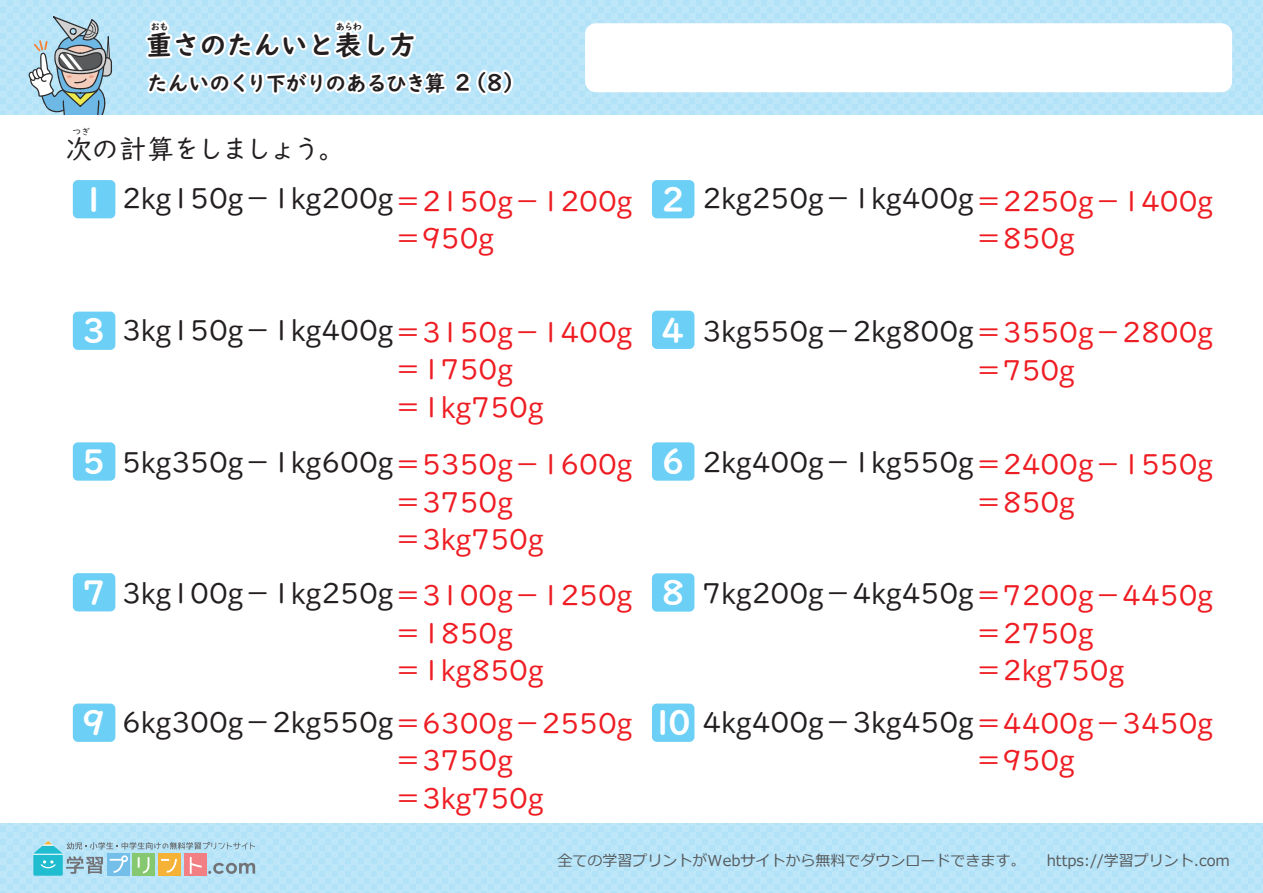
<style>
.page{position:relative;width:1263px;height:893px;background:#fff}
.page>*{position:absolute;margin:0;border:0;box-sizing:border-box;transform-origin:0 0}
.t1{font:33px "UD Digi Kyokasho NP B";color:#fff}
.t2{font:28.5px/37.5px "UD Digi Kyokasho NP R";color:#ee1d23}
.t3{font:28.5px "UD Digi Kyokasho NP R";color:#231f20}
.t4{font:27px "UD Digi Kyokasho NP R";letter-spacing:-.075em;color:#231f20}
.t5{font:27px "UD Digi Kyokasho NP B";color:#231f20}
.t6{font:22.5px "UD Digi Kyokasho NP B";color:#231f20}
.t7{font:21px "UD Digi Kyokasho NP B";letter-spacing:-.05em;color:#231f20}
.t8{font:15px "Meiryo";color:#56595b}
.t9{font:9px "UD Digi Kyokasho NP B";color:#231f20}
.t10{font:9px "UD Digi Kyokasho NP R";color:#231f20}
.s1{font-size:22.5px}
.s2{font-family:"Open Sans"}
.s3{color:#231f20}
.s4{font-family:"Open Sans";color:#231f20}
</style>
<div class="page">
<div style="left:0;top:0;width:1263px;height:114px;background:#bde6f9"></div>
<div style="left:0;top:823px;width:1263px;height:70px;background:#bde6f9"></div>
<div style="left:585px;top:23px;width:647px;height:69px;background:#fff;border-radius:11px"></div>
<svg style="left:33px;top:841px;width:222px;height:35px"></svg>
<svg style="left:28px;top:16px;width:84px;height:98px"></svg>
<div style="left:73px;top:180px;width:42px;height:38px;background:#6bcff6;border-radius:5px"></div>
<div style="left:73px;top:312px;width:42px;height:38px;background:#6bcff6;border-radius:5px"></div>
<div style="left:652px;top:180px;width:42px;height:38px;background:#6bcff6;border-radius:5px"></div>
<div style="left:652px;top:311px;width:42px;height:38px;background:#6bcff6;border-radius:5px"></div>
<div style="left:73px;top:442px;width:42px;height:39px;background:#6bcff6;border-radius:5px"></div>
<div style="left:73px;top:573px;width:42px;height:38px;background:#6bcff6;border-radius:5px"></div>
<div style="left:73px;top:704px;width:42px;height:38px;background:#6bcff6;border-radius:5px"></div>
<div style="left:652px;top:442px;width:42px;height:39px;background:#6bcff6;border-radius:5px"></div>
<div style="left:652px;top:573px;width:42px;height:39px;background:#6bcff6;border-radius:5px"></div>
<div style="left:652px;top:704px;width:42px;height:38px;background:#6bcff6;border-radius:5px"></div>
<svg style="left:143px;top:0;width:374px;height:115px"></svg>
<p class="t9" style="left:151px;top:21px;width:19px">おも</p>
<p class="t9" style="left:336px;top:21px;width:28px">あらわ</p>
<p class="t5" style="left:146px;top:29px;width:271px">重さのたんいと表し方</p>
<p class="t7" style="left:147px;top:71px;width:325px">たんいのくり下がりのあるひき算 <span class="s1">2</span></p>
<p class="t6" style="left:464px;top:69px;width:62px">（8）</p>
<p class="t10" style="left:72px;top:126px;width:19px">つぎ</p>
<p class="t4" style="left:65px;top:133px;width:282px">次の計算をしましょう。</p>
<p class="t1" style="left:82px;top:180px;width:25px">1</p>
<p class="t3" style="left:122px;top:183px;width:273px">2<span class="s2">kg</span>150<span class="s2">g</span>－1<span class="s2">kg</span>200<span class="s2">g</span></p>
<p class="t2" style="left:394px;top:182px;width:240px">＝2150<span class="s2">g</span>－1200<span class="s2">g</span>＝950<span class="s2">g</span></p>
<p class="t1" style="left:661px;top:180px;width:25px">2</p>
<p class="t3" style="left:702px;top:183px;width:273px">2<span class="s2">kg</span>250<span class="s2">g</span>－1<span class="s2">kg</span>400<span class="s2">g</span></p>
<p class="t2" style="left:974px;top:183px;width:240px">＝2250<span class="s2">g</span>－1400<span class="s2">g</span>＝850<span class="s2">g</span></p>
<p class="t1" style="left:82px;top:311px;width:25px">3</p>
<p class="t2" style="left:122px;top:314px;width:512px"><span class="s3">3</span><span class="s4">kg</span><span class="s3">150</span><span class="s4">g</span><span class="s3">－1</span><span class="s4">kg</span><span class="s3">400</span><span class="s4">g</span>＝3150<span class="s2">g</span>－1400<span class="s2">g</span></p>
<p class="t1" style="left:661px;top:311px;width:25px">4</p>
<p class="t2" style="left:702px;top:314px;width:512px"><span class="s3">3</span><span class="s4">kg</span><span class="s3">550</span><span class="s4">g</span><span class="s3">－2</span><span class="s4">kg</span><span class="s3">800</span><span class="s4">g</span>＝3550<span class="s2">g</span>－2800<span class="s2">g</span></p>
<p class="t2" style="left:394px;top:351px;width:151px">＝1750<span class="s2">g</span>＝1<span class="s2">kg</span>750<span class="s2">g</span></p>
<p class="t2" style="left:974px;top:351px;width:102px">＝750<span class="s2">g</span></p>
<p class="t1" style="left:82px;top:442px;width:25px">5</p>
<p class="t2" style="left:122px;top:446px;width:512px"><span class="s3">5</span><span class="s4">kg</span><span class="s3">350</span><span class="s4">g</span><span class="s3">－1</span><span class="s4">kg</span><span class="s3">600</span><span class="s4">g</span>＝5350<span class="s2">g</span>－1600<span class="s2">g</span></p>
<p class="t1" style="left:661px;top:442px;width:25px">6</p>
<p class="t2" style="left:702px;top:446px;width:512px"><span class="s3">2</span><span class="s4">kg</span><span class="s3">400</span><span class="s4">g</span><span class="s3">－1</span><span class="s4">kg</span><span class="s3">550</span><span class="s4">g</span>＝2400<span class="s2">g</span>－1550<span class="s2">g</span></p>
<p class="t1" style="left:82px;top:573px;width:25px">7</p>
<p class="t2" style="left:394px;top:483px;width:151px">＝3750<span class="s2">g</span>＝3<span class="s2">kg</span>750<span class="s2">g</span></p>
<p class="t2" style="left:394px;top:577px;width:240px">＝3100<span class="s2">g</span>－1250<span class="s2">g</span>＝1850<span class="s2">g</span>＝1<span class="s2">kg</span>850<span class="s2">g</span></p>
<p class="t3" style="left:122px;top:577px;width:273px">3<span class="s2">kg</span>100<span class="s2">g</span>－1<span class="s2">kg</span>250<span class="s2">g</span></p>
<p class="t2" style="left:974px;top:483px;width:102px">＝850<span class="s2">g</span></p>
<p class="t1" style="left:661px;top:573px;width:25px">8</p>
<p class="t3" style="left:702px;top:577px;width:273px">7<span class="s2">kg</span>200<span class="s2">g</span>－4<span class="s2">kg</span>450<span class="s2">g</span></p>
<p class="t2" style="left:974px;top:577px;width:240px">＝7200<span class="s2">g</span>－4450<span class="s2">g</span>＝2750<span class="s2">g</span>＝2<span class="s2">kg</span>750<span class="s2">g</span></p>
<p class="t1" style="left:82px;top:703px;width:25px">9</p>
<p class="t2" style="left:122px;top:705px;width:512px"><span class="s3">6</span><span class="s4">kg</span><span class="s3">300</span><span class="s4">g</span><span class="s3">－2</span><span class="s4">kg</span><span class="s3">550</span><span class="s4">g</span>＝6300<span class="s2">g</span>－2550<span class="s2">g</span></p>
<p class="t1" style="left:651px;top:703px;width:41px">10</p>
<p class="t2" style="left:702px;top:705px;width:512px"><span class="s3">4</span><span class="s4">kg</span><span class="s3">400</span><span class="s4">g</span><span class="s3">－3</span><span class="s4">kg</span><span class="s3">450</span><span class="s4">g</span>＝4400<span class="s2">g</span>－3450<span class="s2">g</span></p>
<p class="t2" style="left:394px;top:742px;width:151px">＝3750<span class="s2">g</span>＝3<span class="s2">kg</span>750<span class="s2">g</span></p>
<p class="t2" style="left:974px;top:742px;width:102px">＝950<span class="s2">g</span></p>
<p class="t8" style="left:558px;top:850px;width:469px">全ての学習プリントがWebサイトから無料でダウンロードできます。</p>
<p class="t8" style="left:1047px;top:850px;width:185px">https://学習プリント.com</p>
</div>
